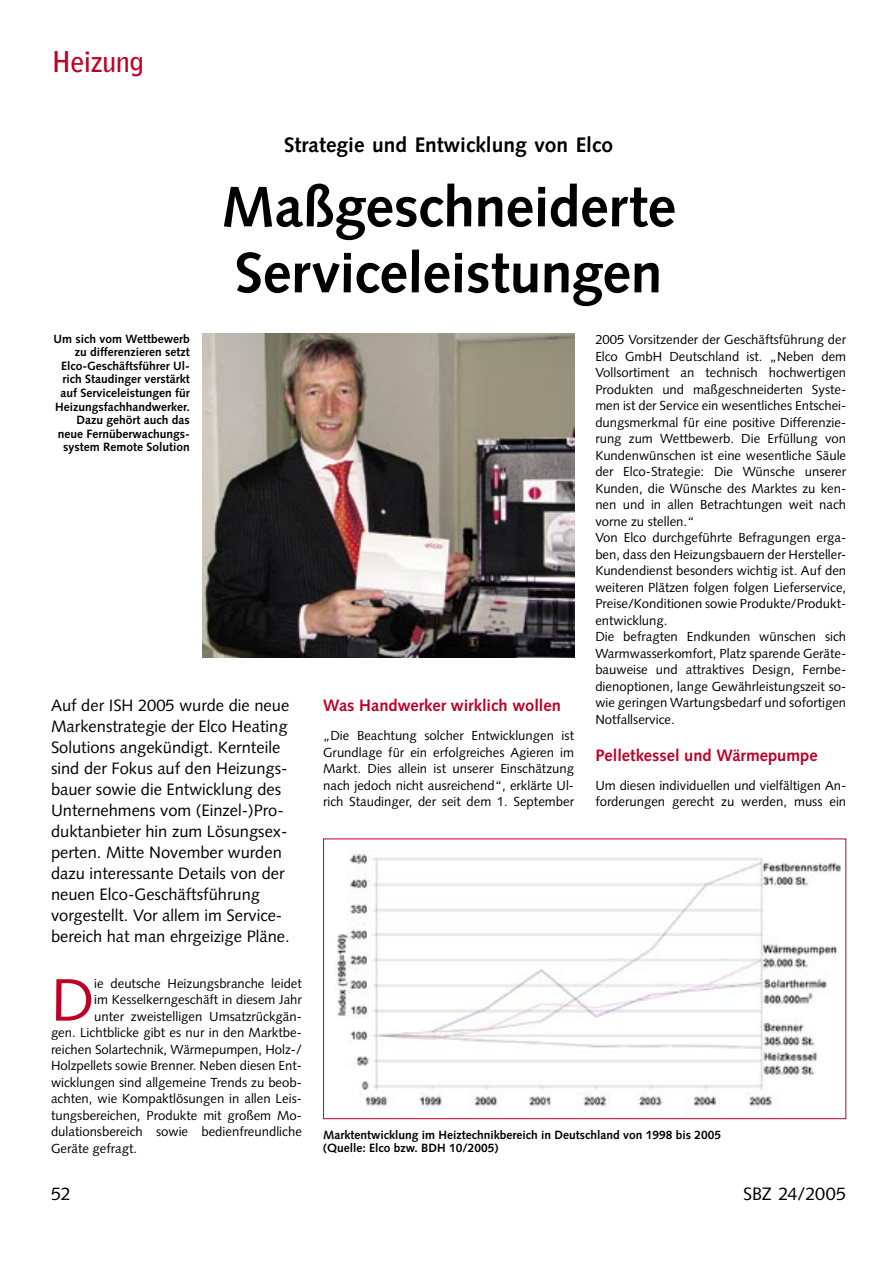
<style>
.page{position:relative;width:893px;height:1263px;background:#fff}
.page>*{position:absolute;margin:0;border:0;box-sizing:border-box;transform-origin:0 0}
.SBZ_04-Initial{font:59.85px "Syntax LT Std";color:#be0027}
.SBZ_02-Headline{font:700 57px/66px "Syntax LT Std";letter-spacing:-.01em;color:#000}
.SBZ_00-Rubriken{font:700 28.5px "Bell Gothic Std";letter-spacing:-.035em;color:#be0027}
.SBZ_01-Dachzeile{font:700 21px "Syntax LT Std";color:#000}
.t1{font:18px "Syntax LT Std";letter-spacing:-.01em;color:#000}
.SBZ_03-Vorspann{font:16.5px/21px "Syntax LT Std";color:#000}
.SBZ_07-Zwischenüberschrift{font:700 16.5px "Syntax LT Std";color:#be0027}
.SBZ_05-Grundtext{font:13.2px/16.5px "Syntax LT Std";color:#000;text-align:justify}
.SBZ_04-Initial-2{font:13.2px "Syntax LT Std";color:#000}
.SBZ_12-Bildunterschrift{font:700 12px/13.5px "Syntax LT Std";color:#000;text-align:right}
</style>
<div class="page">
<img style="left:337px;top:853px;width:504px;height:254px">
<div style="left:323px;top:838px;width:523px;height:281px;border:1px solid #be0027"></div>
<img style="left:202px;top:334px;width:372px;height:324px">
<p class="SBZ_00-Rubriken" style="left:51px;top:45px;width:94px">Heizung</p>
<p class="SBZ_01-Dachzeile" style="left:284px;top:133px;width:331px">Strategie und Entwicklung von Elco</p>
<p class="SBZ_02-Headline" style="left:221px;top:174px;width:456px">Maßgeschneiderte<br>Serviceleistungen</p>
<p class="SBZ_12-Bildunterschrift" style="left:54px;top:332px;width:138px">Um sich vom Wettbewerb zu differenzieren setzt<br>Elco-Geschäftsführer Ul&shy;rich Staudinger verstärkt auf Serviceleistungen für<br>Heizungsfachhandwerker.<br>Dazu gehört auch das neue Fernüberwachungs&shy;system Remote Solution</p>
<p class="SBZ_03-Vorspann" style="left:51px;top:694px;width:240px">Auf der ISH 2005 wurde die neue<br>Markenstrategie der Elco Heating<br>Solutions angekündigt. Kernteile sind der Fokus auf den Heizungs&shy;bauer sowie die Entwicklung des<br>Unternehmens vom (Einzel-)Pro&shy;duktanbieter hin zum Lösungsex&shy;perten. Mitte November wurden dazu interessante Details von der neuen Elco-Geschäftsführung vorgestellt. Vor allem im Service&shy;bereich hat man ehrgeizige Pläne.</p>
<p class="SBZ_04-Initial" style="left:51px;top:964px;width:45px">D</p>
<p class="SBZ_04-Initial-2" style="left:94px;top:975px;width:209px">ie deutsche Heizungsbranche leidet</p>
<p class="SBZ_04-Initial-2" style="left:94px;top:992px;width:209px">im Kesselkerngeschäft in diesem Jahr</p>
<p class="SBZ_04-Initial-2" style="left:94px;top:1008px;width:209px">unter zweistelligen Umsatzrückgän-</p>
<p class="SBZ_04-Initial-2" style="left:51px;top:1025px;width:252px">gen. Lichtblicke gibt es nur in den Marktbe-</p>
<p class="SBZ_04-Initial-2" style="left:51px;top:1041px;width:252px">reichen Solartechnik, Wärmepumpen, Holz-/</p>
<p class="SBZ_04-Initial-2" style="left:51px;top:1058px;width:252px">Holzpellets sowie Brenner. Neben diesen Ent-</p>
<p class="SBZ_04-Initial-2" style="left:51px;top:1074px;width:252px">wicklungen sind allgemeine Trends zu beob-</p>
<p class="SBZ_04-Initial-2" style="left:51px;top:1091px;width:252px">achten, wie Kompaktlösungen in allen Leis-</p>
<p class="SBZ_04-Initial-2" style="left:51px;top:1107px;width:252px">tungsbereichen, Produkte mit großem Mo-</p>
<p class="SBZ_04-Initial-2" style="left:51px;top:1124px;width:252px">dulationsbereich sowie bedienfreundliche</p>
<p class="SBZ_04-Initial-2" style="left:51px;top:1140px;width:88px">Geräte gefragt.</p>
<p class="SBZ_07-Zwischenüberschrift" style="left:323px;top:695px;width:239px">Was Handwerker wirklich wollen</p>
<p class="SBZ_05-Grundtext" style="left:323px;top:727px;width:252px">„Die Beachtung solcher Entwicklungen ist Grundlage für ein erfolgreiches Agieren im Markt. Dies allein ist unserer Einschätzung nach jedoch nicht ausreichend“, erklärte Ul&shy;rich Staudinger, der seit dem 1. September</p>
<p class="SBZ_05-Grundtext" style="left:595px;top:331px;width:252px">2005 Vorsitzender der Geschäftsführung der Elco GmbH Deutschland ist. „Neben dem Vollsortiment an technisch hochwertigen Produkten und maßgeschneiderten Syste&shy;men ist der Service ein wesentliches Entschei&shy;dungsmerkmal für eine positive Differenzie&shy;rung zum Wettbewerb. Die Erfüllung von Kundenwünschen ist eine wesentliche Säule der Elco-Strategie: Die Wünsche unserer Kunden, die Wünsche des Marktes zu ken&shy;nen und in allen Betrachtungen weit nach vorne zu stellen.“</p>
<p class="SBZ_05-Grundtext" style="left:595px;top:529px;width:252px">Von Elco durchgeführte Befragungen erga&shy;ben, dass den Heizungsbauern der Hersteller-Kundendienst besonders wichtig ist. Auf den weiteren Plätzen folgen folgen Lieferservice, Preise/Konditionen sowie Produkte/Produkt&shy;entwicklung.</p>
<p class="SBZ_05-Grundtext" style="left:595px;top:628px;width:252px">Die befragten Endkunden wünschen sich Warmwasserkomfort, Platz sparende Geräte&shy;bauweise und attraktives Design, Fernbe&shy;dienoptionen, lange Gewährleistungszeit so&shy;wie geringen Wartungsbedarf und sofortigen Notfallservice.</p>
<p class="SBZ_07-Zwischenüberschrift" style="left:595px;top:746px;width:224px">Pelletkessel und Wärmepumpe</p>
<p class="SBZ_05-Grundtext" style="left:595px;top:777px;width:252px">Um diesen individuellen und vielfältigen An&shy;forderungen gerecht zu werden, muss ein</p>
<p class="SBZ_12-Bildunterschrift" style="left:323px;top:1128px;width:400px;text-align:left">Marktentwicklung im Heiztechnikbereich in Deutschland von 1998 bis 2005 (Quelle: Elco bzw. BDH 10/2005)</p>
<p class="t1" style="left:51px;top:1183px;width:21px">52</p>
<p class="t1" style="left:743px;top:1183px;width:105px">SBZ 24/2005</p>
</div>
